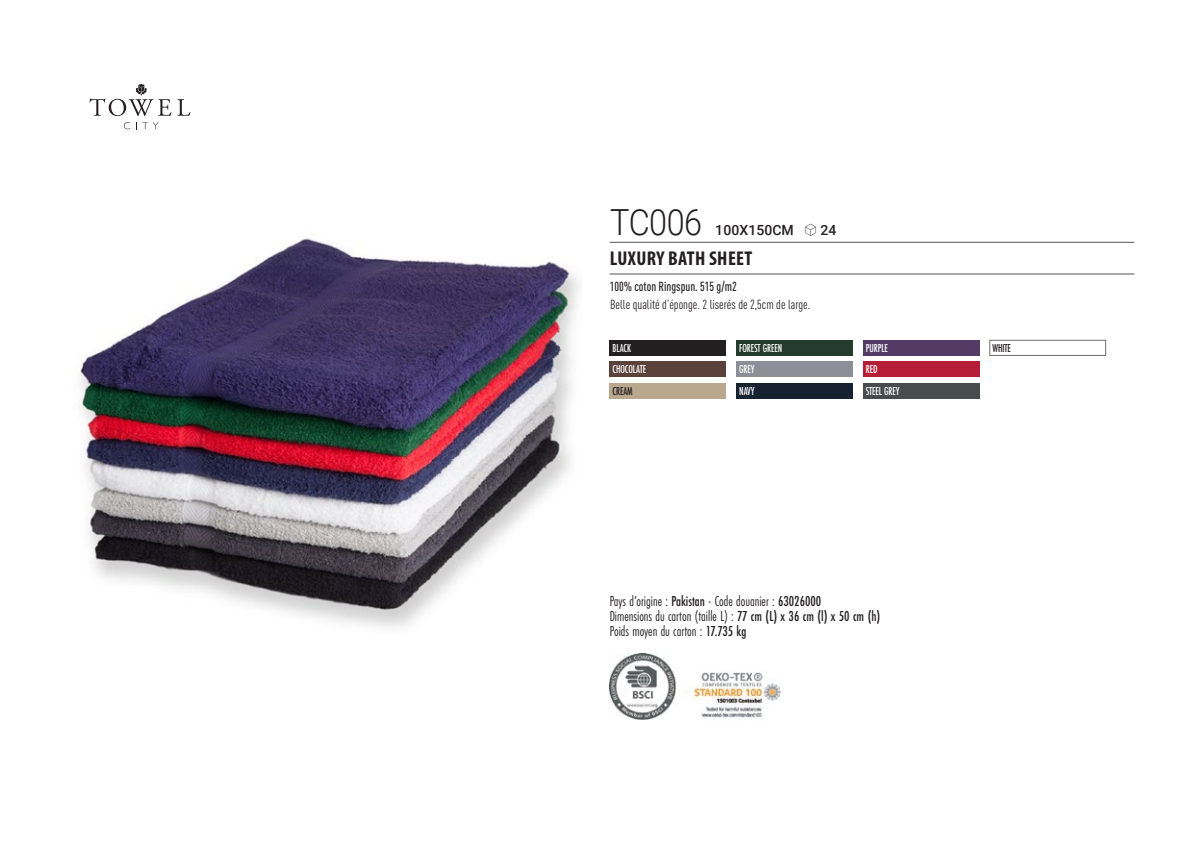
<style>
.page{position:relative;width:1191px;height:842px;background:#fff}
.page>*{position:absolute;margin:0;border:0;box-sizing:border-box;transform-origin:0 0}
.t1{font:300 36px "Roboto";letter-spacing:-.015em;color:#231f20;scale:.9 1}
.t2{font:700 condensed 20px "Myriad Pro";letter-spacing:.02em;color:#231f20}
.t3{font:15px "Futura PT Cond";color:#231f20;scale:.95 1}
.t4{font:500 14px "Roboto";letter-spacing:.005em;color:#231f20}
.t5{font:condensed 13px "DIN Pro";color:#231f20}
.grammage_2020{font:500 condensed 13px "DIN Pro";color:#231f20;scale:.95 1}
.Coloris_nuancier_bla{font:500 12px "Futura PT Cond";letter-spacing:-.01em;color:#fff;scale:.9 1}
.Coloris_nuancier{font:500 12px "Futura PT Cond";letter-spacing:-.01em;color:#231f20;scale:.9 1}
.s1{font-family:"Linotype Shapeshifter";font-weight:400;font-size:16px}
.s2{font-weight:500}
</style>
<div class="page">
<img style="left:77px;top:238px;width:502px;height:390px">
<div style="left:609px;top:340px;width:117px;height:16px;background:#231f20"></div>
<div style="left:609px;top:362px;width:117px;height:15px;background:#5a4139"></div>
<div style="left:609px;top:383px;width:117px;height:16px;background:#b9a88e"></div>
<div style="left:736px;top:340px;width:116px;height:16px;background:#253b30"></div>
<div style="left:736px;top:362px;width:116px;height:15px;background:#8c8f97"></div>
<div style="left:736px;top:383px;width:116px;height:16px;background:#172231"></div>
<div style="left:863px;top:340px;width:116px;height:16px;background:#533b66"></div>
<div style="left:863px;top:362px;width:116px;height:15px;background:#b61e37"></div>
<div style="left:863px;top:383px;width:116px;height:16px;background:#484c4f"></div>
<div style="left:989px;top:340px;width:116px;height:16px;background:#fff;border:1px solid #6c6d70"></div>
<svg style="left:124px;top:122px;width:6px;height:7px"></svg>
<svg style="left:136px;top:122px;width:23px;height:7px"></svg>
<svg style="left:177px;top:99px;width:13px;height:17px"></svg>
<svg style="left:89px;top:84px;width:82px;height:32px"></svg>
<img style="left:609px;top:654px;width:68px;height:66px">
<img style="left:693px;top:672px;width:87px;height:46px">
<hr style="left:609px;top:242px;width:525px;height:1px;background:#57585a">
<hr style="left:609px;top:274px;width:525px;height:1px;background:#57585a">
<p class="t1" style="left:610px;top:197px;width:104px">TC006</p>
<p class="t4" style="left:715px;top:220px;width:123px">100X150CM <span class="s1">S</span> 24</p>
<p class="t2" style="left:610px;top:246px;width:144px">LUXURY BATH SHEET</p>
<p class="grammage_2020" style="left:609px;top:277px;width:135px">100% coton Ringspun. 515 g/m2</p>
<p class="t5" style="left:610px;top:295px;width:202px">Belle qualité d’éponge. 2 liserés de 2,5cm de large.</p>
<p class="Coloris_nuancier_bla" style="left:612px;top:341px;width:22px">BLACK</p>
<p class="Coloris_nuancier_bla" style="left:612px;top:362px;width:39px">CHOCOLATE</p>
<p class="Coloris_nuancier" style="left:612px;top:384px;width:24px">CREAM</p>
<p class="Coloris_nuancier_bla" style="left:739px;top:341px;width:49px">FOREST GREEN</p>
<p class="Coloris_nuancier_bla" style="left:739px;top:362px;width:19px">GREY</p>
<p class="Coloris_nuancier_bla" style="left:739px;top:384px;width:18px">NAVY</p>
<p class="Coloris_nuancier_bla" style="left:866px;top:341px;width:26px">PURPLE</p>
<p class="Coloris_nuancier_bla" style="left:866px;top:362px;width:15px">RED</p>
<p class="Coloris_nuancier_bla" style="left:866px;top:384px;width:39px">STEEL GREY</p>
<p class="t3" style="left:609px;top:592px;width:224px">Pays d’origine : <span class="s2">Pakistan</span> - Code douanier : <span class="s2">63026000</span></p>
<p class="t3" style="left:609px;top:607px;width:286px">Dimensions du carton (taille L) : <span class="s2">77 cm (L) x 36 cm (l) x 50 cm (h)</span></p>
<p class="t3" style="left:609px;top:622px;width:145px">Poids moyen du carton : <span class="s2">17.735 kg</span></p>
<p class="Coloris_nuancier" style="left:992px;top:341px;width:22px">WHITE</p>
</div>
